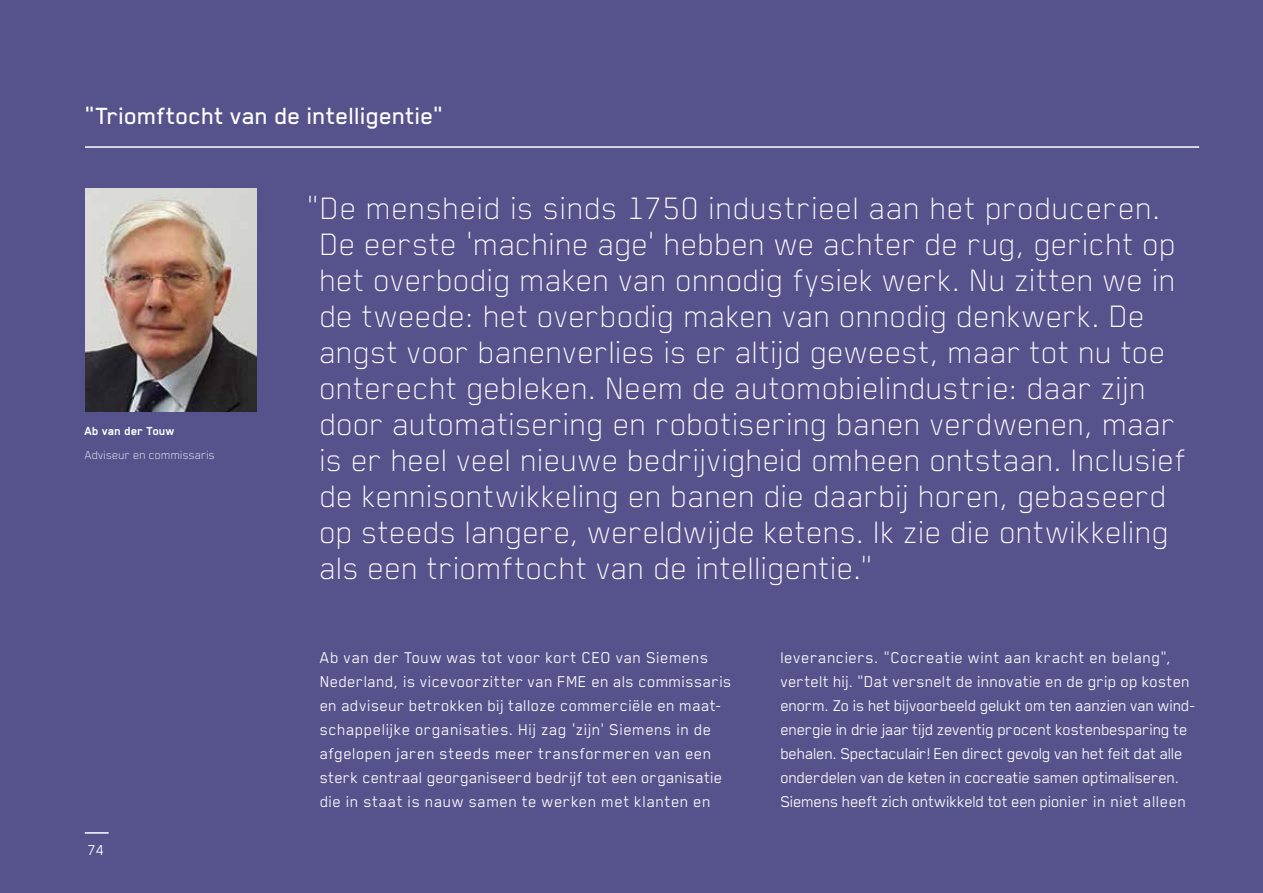
<style>
.page{position:relative;width:1263px;height:893px;background:#56538c}
.page>*{position:absolute;margin:0;border:0;box-sizing:border-box;transform-origin:0 0}
.t1{font:100 36px/36px "Blender Pro";color:#fff}
.t2{font:500 27px "Blender Pro";letter-spacing:-.005em;color:#fff}
.t3{font:18px/24px "Blender Pro";letter-spacing:-.015em;color:#fff}
.t4{font:18px/24px "Blender Pro";letter-spacing:.005em;color:#fff}
.t5{font:16.5px "Blender Pro";color:#fff}
.t6{font:100 13.5px "Blender Pro";color:#fff}
.t7{font:700 13.5px "Blender Pro";color:#fff}
</style>
<div class="page">
<hr style="left:85px;top:146px;width:1114px;height:2px;background:#fff">
<img style="left:85px;top:188px;width:172px;height:223px">
<hr style="left:85px;top:832px;width:24px;height:2px;background:#fff">
<p class="t2" style="left:85px;top:101px;width:361px">"Triomftocht van de intelligentie"</p>
<p class="t7" style="left:85px;top:424px;width:92px">Ab van der Touw</p>
<p class="t6" style="left:85px;top:447px;width:132px">Adviseur en commissaris</p>
<p class="t5" style="left:88px;top:841px;width:18px">74</p>
<p class="t1" style="left:320px;top:188px;width:868px;text-indent:-13px">“De mensheid is sinds 1750 industrieel aan het produceren.<br>De eerste ‘machine age’ hebben we achter de rug, gericht op het overbodig maken van onnodig fysiek werk. Nu zitten we in de tweede: het overbodig maken van onnodig denkwerk. De angst voor banenverlies is er altijd geweest, maar tot nu toe onterecht gebleken. Neem de automobielindustrie: daar zijn door automatisering en robotisering banen verdwenen, maar is er heel veel nieuwe bedrijvigheid omheen ontstaan. Inclusief de kennisontwikkeling en banen die daarbij horen, gebaseerd op steeds langere, wereldwijde ketens. Ik zie die ontwikkeling als een triomftocht van de intelligentie.”</p>
<p class="t4" style="left:320px;top:645px;width:413px">Ab van der Touw was tot voor kort CEO van Siemens Nederland, is vicevoorzitter van FME en als commissaris en adviseur betrokken bij talloze commerciële en maat&shy;schappelijke organisaties. Hij zag ‘zijn’ Siemens in de afgelopen jaren steeds meer transformeren van een sterk centraal georganiseerd bedrijf tot een organisatie die in staat is nauw samen te werken met klanten en</p>
<p class="t3" style="left:781px;top:645px;width:417px">leveranciers. “Cocreatie wint aan kracht en belang”, vertelt hij. “Dat versnelt de innovatie en de grip op kosten enorm. Zo is het bijvoorbeeld gelukt om ten aanzien van wind&shy;energie in drie jaar tijd zeventig procent kostenbesparing te behalen. Spectaculair! Een direct gevolg van het feit dat alle onderdelen van de keten in cocreatie samen optimaliseren.<br>Siemens heeft zich ontwikkeld tot een pionier in niet alleen</p>
</div>
